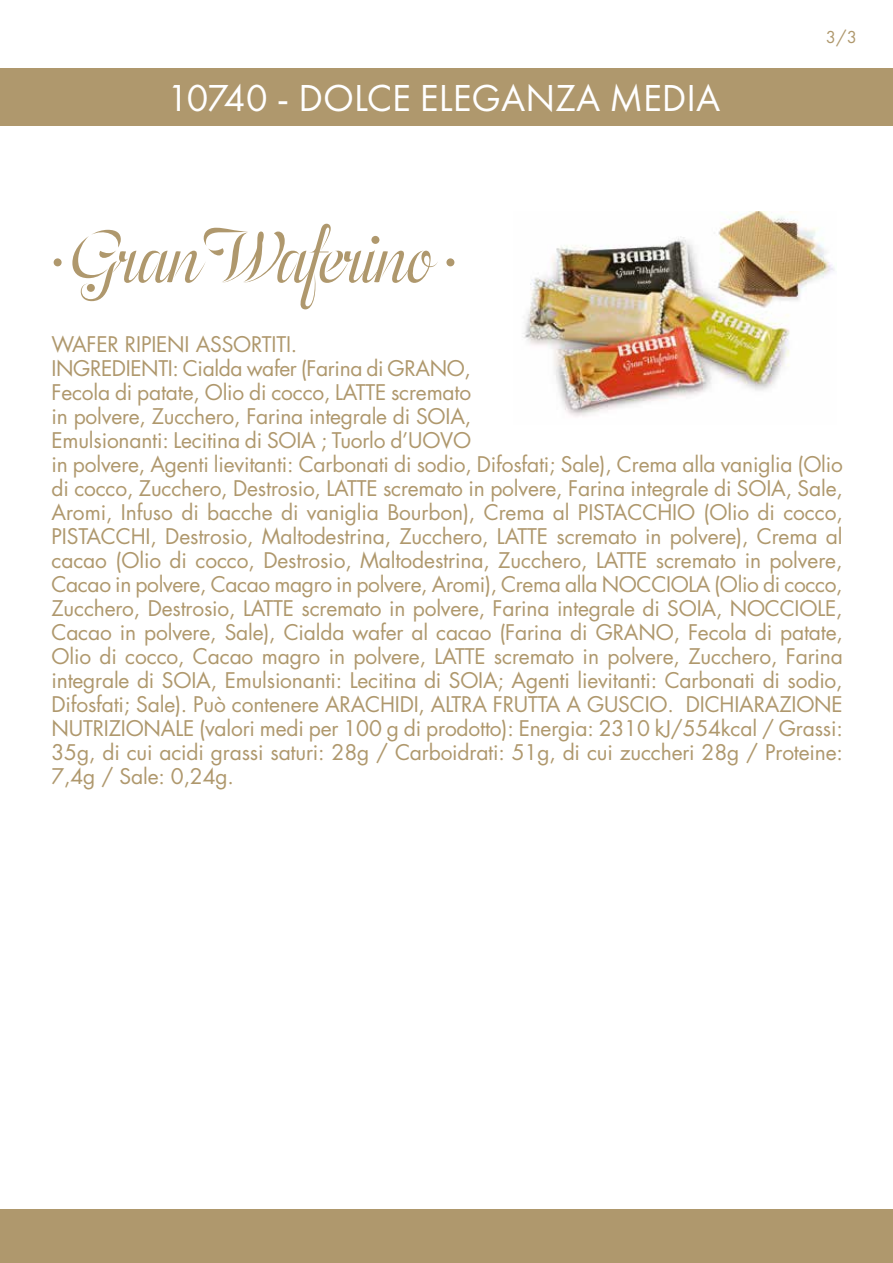
<style>
.page{position:relative;width:893px;height:1263px;background:#fff}
.page>*{position:absolute;margin:0;border:0;box-sizing:border-box;transform-origin:0 0}
.t1{font:300 87px "Odesta";letter-spacing:-.04em;color:#af986d}
.t2{font:39px "Futura PT";color:#fff}
.t3{font:21px/24px "Futura Std";letter-spacing:-.01em;color:#af986d}
.t4{font:18px "Futura PT";color:#af986d}
</style>
<div class="page">
<div style="left:0;top:1209px;width:893px;height:54px;background:#af986d"></div>
<div style="left:0;top:69px;width:893px;height:57px;background:#af986d"></div>
<img style="left:522px;top:212px;width:313px;height:205px">
<h2 class="t2" style="left:167px;top:75px;width:555px">10740 - DOLCE ELEGANZA MEDIA</h2>
<h1 class="t1" style="left:55px;top:208px;width:409px">. Gran Waferino .</h1>
<p class="t4" style="left:826px;top:27px;width:33px">3/3</p>
<p class="t3" style="left:52px;top:332px;width:793px">WAFER RIPIENI ASSORTITI.<br>INGREDIENTI: Cialda wafer (Farina di GRANO,<br>Fecola di patate, Olio di cocco, LATTE scremato<br>in polvere, Zucchero, Farina integrale di SOIA,<br>Emulsionanti: Lecitina di SOIA ; Tuorlo d’UOVO<br>in polvere, Agenti lievitanti: Carbonati di sodio, Difosfati; Sale), Crema alla vaniglia (Olio di cocco, Zucchero, Destrosio, LATTE scremato in polvere, Farina integrale di SOIA, Sale, Aromi, Infuso di bacche di vaniglia Bourbon), Crema al PISTACCHIO (Olio di cocco, PISTACCHI, Destrosio, Maltodestrina, Zucchero, LATTE scremato in polvere), Crema al cacao (Olio di cocco, Destrosio, Maltodestrina, Zucchero, LATTE scremato in polvere, Cacao in polvere, Cacao magro in polvere, Aromi), Crema alla NOCCIOLA (Olio di cocco, Zucchero, Destrosio, LATTE scremato in polvere, Farina integrale di SOIA, NOCCIOLE, Cacao in polvere, Sale), Cialda wafer al cacao (Farina di GRANO, Fecola di patate, Olio di cocco, Cacao magro in polvere, LATTE scremato in polvere, Zucchero, Farina integrale di SOIA, Emulsionanti: Lecitina di SOIA; Agenti lievitanti: Carbonati di sodio, Difosfati; Sale). Può contenere ARACHIDI, ALTRA FRUTTA A GUSCIO. DICHIARAZIONE NUTRIZIONALE (valori medi per 100 g di prodotto): Energia: 2310 kJ/554kcal / Grassi:<br>35g, di cui acidi grassi saturi: 28g / Carboidrati: 51g, di cui zuccheri 28g / Proteine:<br>7,4g / Sale: 0,24g.</p>
</div>
